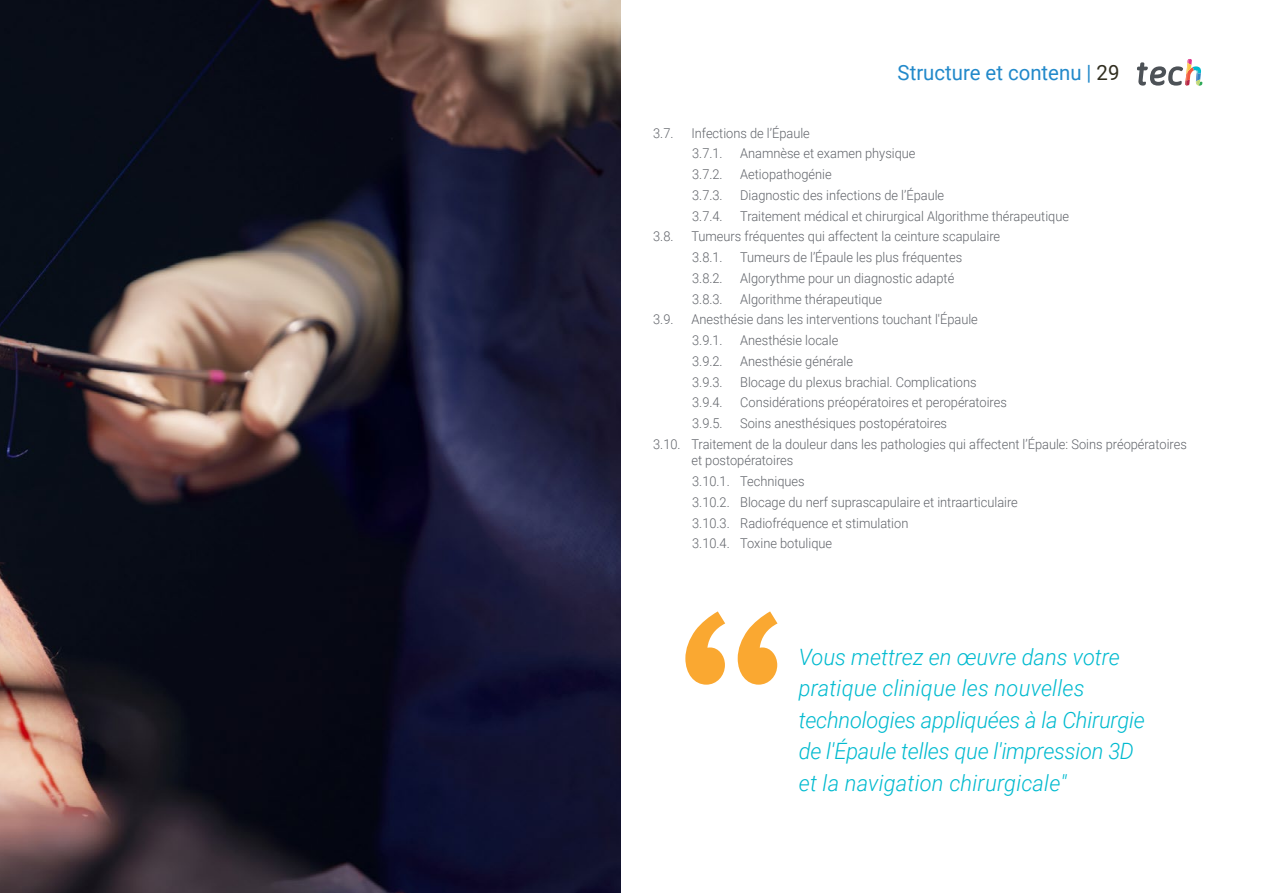
<style>
.page{position:relative;width:1263px;height:893px;background:#fff}
.page>*{position:absolute;margin:0;border:0;box-sizing:border-box;transform-origin:0 0}
.t1{font:italic 300 22.5px/31.5px "Roboto";color:#00bacf}
.t2{font:21px "Roboto";color:#2289ca}
.t3{font:300 13.5px/20.7px "Roboto";color:#61646a;scale:.95 1}
.s1{color:#312e20}
</style>
<div class="page">
<svg style="left:1137px;top:59px;width:65px;height:27px"></svg>
<svg style="left:685px;top:611px;width:92px;height:74px"></svg>
<img style="left:0;top:0;width:621px;height:893px">
<h2 class="t2" style="left:898px;top:57px;width:223px">Structure et contenu | <span class="s1">29</span></h2>
<p class="t3" style="left:653px;top:122px;width:23px">3.7.</p>
<p class="t3" style="left:691px;top:122px;width:126px">Infections de l’Épaule<br>3.7.1.</p>
<p class="t3" style="left:740px;top:143px;width:186px">Anamnèse et examen physique</p>
<p class="t3" style="left:692px;top:164px;width:34px">3.7.2.</p>
<p class="t3" style="left:740px;top:164px;width:98px">Aetiopathogénie</p>
<p class="t3" style="left:692px;top:184px;width:34px">3.7.3.</p>
<p class="t3" style="left:740px;top:184px;width:216px">Diagnostic des infections de l’Épaule</p>
<p class="t3" style="left:692px;top:205px;width:34px">3.7.4.</p>
<p class="t3" style="left:740px;top:205px;width:348px">Traitement médical et chirurgical Algorithme thérapeutique</p>
<p class="t3" style="left:653px;top:226px;width:23px">3.8.</p>
<p class="t3" style="left:691px;top:226px;width:326px">Tumeurs fréquentes qui affectent la ceinture scapulaire<br>3.8.1.</p>
<p class="t3" style="left:740px;top:247px;width:235px">Tumeurs de l’Épaule les plus fréquentes</p>
<p class="t3" style="left:692px;top:267px;width:34px">3.8.2.</p>
<p class="t3" style="left:740px;top:267px;width:227px">Algorythme pour un diagnostic adapté</p>
<p class="t3" style="left:692px;top:288px;width:34px">3.8.3.</p>
<p class="t3" style="left:740px;top:288px;width:151px">Algorithme thérapeutique</p>
<p class="t3" style="left:653px;top:309px;width:23px">3.9.</p>
<p class="t3" style="left:691px;top:309px;width:303px">Anesthésie dans les interventions touchant l'Épaule<br>3.9.1.</p>
<p class="t3" style="left:740px;top:330px;width:105px">Anesthésie locale</p>
<p class="t3" style="left:692px;top:350px;width:34px">3.9.2.</p>
<p class="t3" style="left:740px;top:350px;width:120px">Anesthésie générale</p>
<p class="t3" style="left:692px;top:371px;width:34px">3.9.3.</p>
<p class="t3" style="left:740px;top:371px;width:250px">Blocage du plexus brachial. Complications</p>
<p class="t3" style="left:692px;top:392px;width:34px">3.9.4.</p>
<p class="t3" style="left:740px;top:392px;width:282px">Considérations préopératoires et peropératoires</p>
<p class="t3" style="left:692px;top:413px;width:34px">3.9.5.</p>
<p class="t3" style="left:653px;top:413px;width:563px;text-indent:87px">Soins anesthésiques postopératoires<br>3.10. Traitement de la douleur dans les pathologies qui affectent l’Épaule: Soins préopératoires</p>
<p class="t3" style="left:691px;top:450px;width:345px">et postopératoires<br>3.10.1. Techniques<br>3.10.2. Blocage du nerf suprascapulaire et intraarticulaire 3.10.3. Radiofréquence et stimulation<br>3.10.4. Toxine botulique</p>
<h1 class="t1" style="left:799px;top:640px;width:347px">Vous mettrez en œuvre dans votre pratique clinique les nouvelles technologies appliquées à la Chirurgie de l'Épaule telles que l'impression 3D et la navigation chirurgicale"</h1>
</div>
